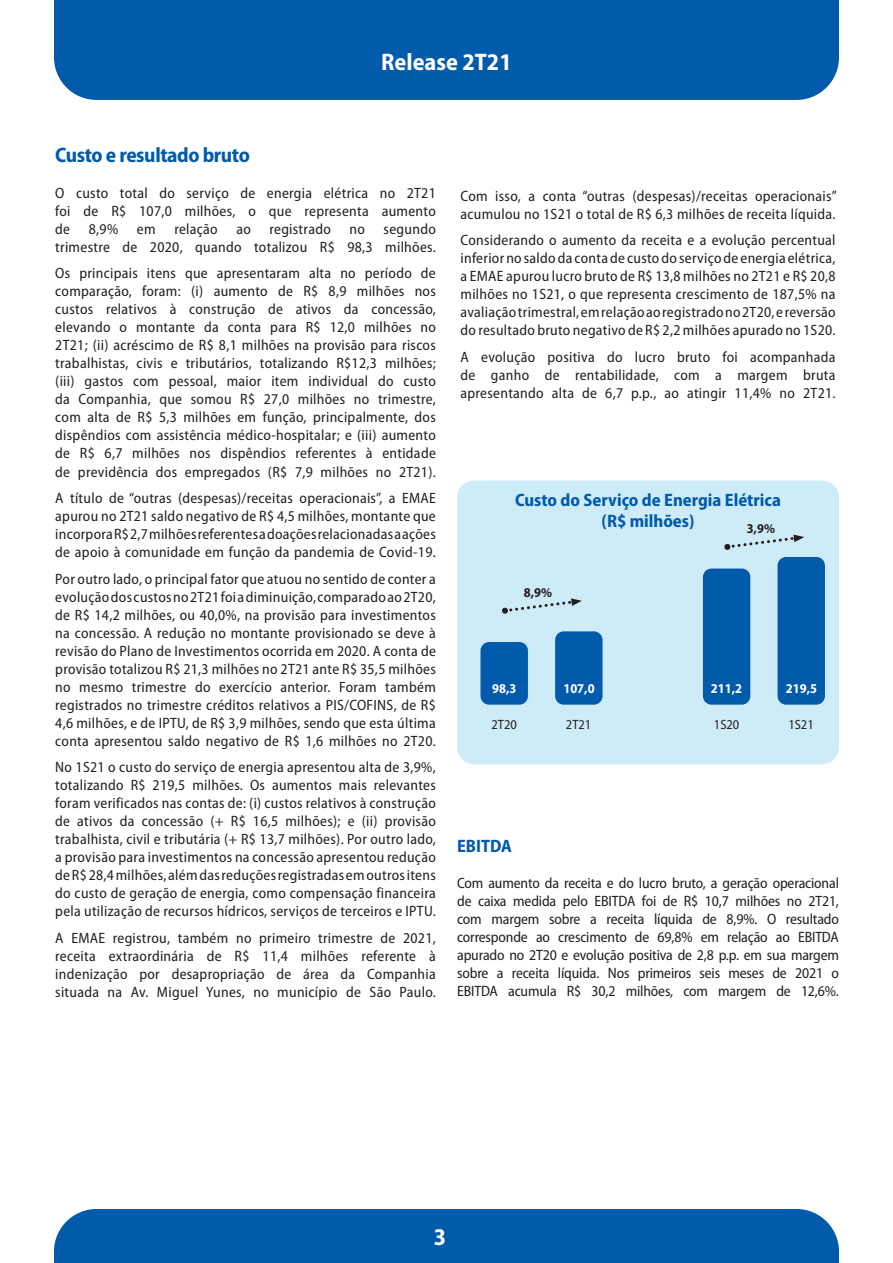
<style>
.page{position:relative;width:893px;height:1263px;background:#fff}
.page>*{position:absolute;margin:0;border:0;box-sizing:border-box;transform-origin:0 0}
.t1{font:700 semi-condensed 24px "Myriad Pro";color:#fff}
.t2{font:700 semi-condensed 21px "Myriad Pro";letter-spacing:-.02em;color:#015aaa}
.t3{font:700 semi-condensed 18px "Myriad Pro";color:#015aaa}
.t4{font:semi-condensed 15px/18px "Myriad Pro";letter-spacing:.02em;color:#231f20;text-align:justify}
.t5{font:700 semi-condensed 13.5px "Myriad Pro";color:#fff}
.t6{font:semi-condensed 13.5px "Myriad Pro";color:#231f20}
.t7{font:700 semi-condensed 13.5px "Myriad Pro";color:#231f20}
</style>
<div class="page">
<div style="left:54px;top:1209px;width:785px;height:54px;background:#015aaa"></div>
<div style="left:54px;top:0;width:785px;height:100px;background:#015aaa"></div>
<div style="left:457px;top:480px;width:382px;height:284px;background:#cdecf8;border-radius:17px"></div>
<div style="left:703px;top:568px;width:47px;height:137px;background:#015aaa;border-radius:9px"></div>
<div style="left:480px;top:642px;width:48px;height:63px;background:#015aaa;border-radius:9px"></div>
<div style="left:777px;top:557px;width:48px;height:148px;background:#015aaa;border-radius:9px"></div>
<div style="left:555px;top:631px;width:47px;height:74px;background:#015aaa;border-radius:9px"></div>
<div style="left:724px;top:544px;width:7px;height:6px;background:#231f20;border-radius:3px"></div>
<svg style="left:727px;top:535px;width:77px;height:14px"></svg>
<div style="left:502px;top:607px;width:6px;height:7px;background:#231f20;border-radius:3px"></div>
<svg style="left:505px;top:598px;width:77px;height:15px"></svg>
<h1 class="t1" style="left:381px;top:46px;width:132px">Release 2T21</h1>
<p class="t2" style="left:55px;top:141px;width:196px">Custo e resultado bruto</p>
<p class="t4" style="left:55px;top:184px;width:382px">O custo total do serviço de energia elétrica no 2T21 foi de R$ 107,0 milhões, o que representa aumento de 8,9% em relação ao registrado no segundo trimestre de 2020, quando totalizou R$ 98,3 milhões.</p>
<p class="t4" style="left:55px;top:264px;width:382px">Os principais itens que apresentaram alta no período de comparação, foram: (i) aumento de R$ 8,9 milhões nos custos relativos à construção de ativos da concessão, elevando o montante da conta para R$ 12,0 milhões no 2T21; (ii) acréscimo de R$ 8,1 milhões na provisão para riscos trabalhistas, civis e tributários, totalizando R$12,3 milhões; (iii) gastos com pessoal, maior item individual do custo da Companhia, que somou R$ 27,0 milhões no trimestre, com alta de R$ 5,3 milhões em função, principalmente, dos dispêndios com assistência médico-hospitalar; e (iii) aumento de R$ 6,7 milhões nos dispêndios referentes à entidade de previdência dos empregados (R$ 7,9 milhões no 2T21).</p>
<p class="t4" style="left:55px;top:489px;width:382px">A título de “outras (despesas)/receitas operacionais”, a EMAE apurou no 2T21 saldo negativo de R$ 4,5 milhões, montante que incorpora R$ 2,7 milhões referentes a doações relacionadas a ações de apoio à comunidade em função da pandemia de Covid-19.</p>
<p class="t4" style="left:55px;top:569px;width:382px">Por outro lado, o principal fator que atuou no sentido de conter a evolução dos custos no 2T21 foi a diminuição, comparado ao 2T20, de R$ 14,2 milhões, ou 40,0%, na provisão para investimentos na concessão. A redução no montante provisionado se deve à revisão do Plano de Investimentos ocorrida em 2020. A conta de provisão totalizou R$ 21,3 milhões no 2T21 ante R$ 35,5 milhões no mesmo trimestre do exercício anterior. Foram também registrados no trimestre créditos relativos a PIS/COFINS, de R$ 4,6 milhões, e de IPTU, de R$ 3,9 milhões, sendo que esta última conta apresentou saldo negativo de R$ 1,6 milhões no 2T20.</p>
<p class="t4" style="left:55px;top:758px;width:382px">No 1S21 o custo do serviço de energia apresentou alta de 3,9%, totalizando R$ 219,5 milhões. Os aumentos mais relevantes foram verificados nas contas de: (i) custos relativos à construção de ativos da concessão (+ R$ 16,5 milhões); e (ii) provisão trabalhista, civil e tributária (+ R$ 13,7 milhões). Por outro lado, a provisão para investimentos na concessão apresentou redução de R$ 28,4 milhões, além das reduções registradas em outros itens do custo de geração de energia, como compensação financeira pela utilização de recursos hídricos, serviços de terceiros e IPTU.</p>
<p class="t4" style="left:55px;top:928px;width:382px">A EMAE registrou, também no primeiro trimestre de 2021, receita extraordinária de R$ 11,4 milhões referente à indenização por desapropriação de área da Companhia situada na Av. Miguel Yunes, no município de São Paulo.</p>
<p class="t4" style="left:460px;top:186px;width:378px">Com isso, a conta “outras (despesas)/receitas operacionais” acumulou no 1S21 o total de R$ 6,3 milhões de receita líquida.</p>
<p class="t4" style="left:460px;top:231px;width:377px">Considerando o aumento da receita e a evolução percentual inferior no saldo da conta de custo do serviço de energia elétrica, a EMAE apurou lucro bruto de R$ 13,8 milhões no 2T21 e R$ 20,8 milhões no 1S21, o que representa crescimento de 187,5% na avaliação trimestral, em relação ao registrado no 2T20, e reversão do resultado bruto negativo de R$ 2,2 milhões apurado no 1S20.</p>
<p class="t4" style="left:460px;top:347px;width:377px">A evolução positiva do lucro bruto foi acompanhada de ganho de rentabilidade, com a margem bruta apresentando alta de 6,7 p.p., ao atingir 11,4% no 2T21.</p>
<p class="t3" style="left:515px;top:488px;width:268px">Custo do Serviço de Energia Elétrica</p>
<p class="t3" style="left:602px;top:509px;width:94px">(R$ milhões)</p>
<p class="t7" style="left:747px;top:520px;width:30px">3,9%</p>
<p class="t7" style="left:524px;top:584px;width:30px">8,9%</p>
<p class="t5" style="left:492px;top:679px;width:26px">98,3</p>
<p class="t5" style="left:711px;top:679px;width:33px">211,2</p>
<p class="t6" style="left:491px;top:716px;width:27px">2T20</p>
<p class="t6" style="left:566px;top:716px;width:27px">2T21</p>
<p class="t6" style="left:714px;top:716px;width:27px">1S20</p>
<p class="t6" style="left:788px;top:716px;width:27px">1S21</p>
<p class="t5" style="left:563px;top:679px;width:33px">107,0</p>
<p class="t5" style="left:786px;top:679px;width:33px">219,5</p>
<p class="t3" style="left:457px;top:834px;width:56px">EBITDA</p>
<p class="t4" style="left:457px;top:873px;width:383px">Com aumento da receita e do lucro bruto, a geração operacional de caixa medida pelo EBITDA foi de R$ 10,7 milhões no 2T21, com margem sobre a receita líquida de 8,9%. O resultado corresponde ao crescimento de 69,8% em relação ao EBITDA apurado no 2T20 e evolução positiva de 2,8 p.p. em sua margem sobre a receita líquida. Nos primeiros seis meses de 2021 o EBITDA acumula R$ 30,2 milhões, com margem de 12,6%.</p>
<h1 class="t1" style="left:434px;top:1221px;width:14px">3</h1>
</div>
